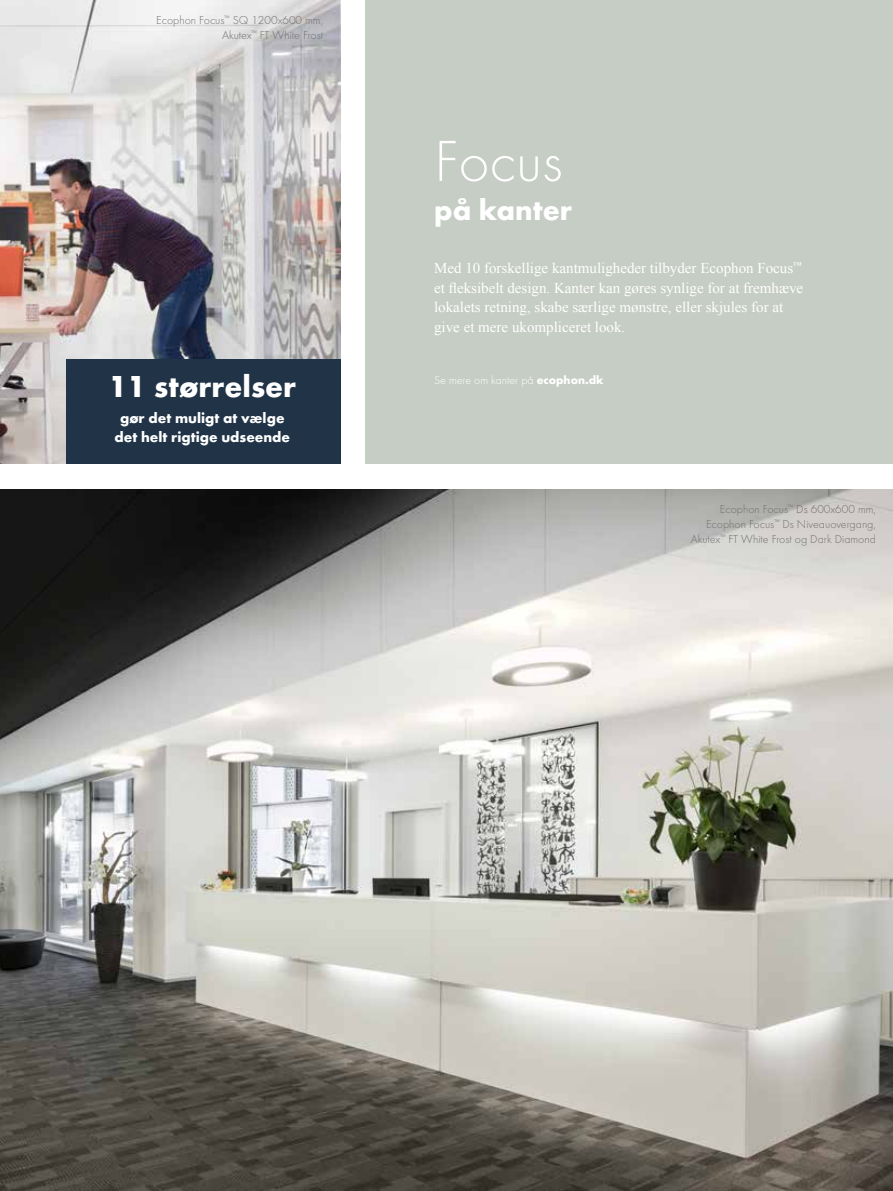
<style>
.page{position:relative;width:893px;height:1191px;background:#fff}
.page>*{position:absolute;margin:0;border:0;box-sizing:border-box;transform-origin:0 0}
.t1{font:300 60px "Futura";color:#fff}
.t2{font:700 31.5px "Futura";color:#fff}
.t3{font:700 30px "Futura";color:#fff}
.t4{font:15px/19.5px "Times New Roman";color:#fff}
.t5{font:700 15px/19.5px "Futura";color:#fff;text-align:center}
.t6{font:300 12px/15px "Futura";color:#706f6f;text-align:right}
.t7{font:300 12px "Futura";color:#fff}
.s1{font-weight:700}
</style>
<div class="page">
<div style="left:366px;top:0;width:527px;height:463px;background:#c6cdc4"></div>
<img style="left:0;top:489px;width:893px;height:702px">
<img style="left:0;top:0;width:340px;height:463px">
<div style="left:66px;top:359px;width:274px;height:104px;background:#203347"></div>
<p class="t6" style="left:156px;top:12px;width:168px">Ecophon Focus<sup>™</sup> SQ 1200x600 mm,<br>Akutex<sup>™</sup> FT White Frost</p>
<h2 class="t2" style="left:108px;top:367px;width:189px">11 størrelser</h2>
<p class="t5" style="left:115px;top:408px;width:177px">gør det muligt at vælge det helt rigtige udseende</p>
<h1 class="t1" style="left:434px;top:127px;width:130px">Focus</h1>
<h3 class="t3" style="left:434px;top:191px;width:140px">på kanter</h3>
<p class="t4" style="left:434px;top:258px;width:371px">Med 10 forskellige kantmuligheder tilbyder Ecophon Focus<sup>™ </sup>et fleksibelt design. Kanter kan gøres synlige for at fremhæve lokalets retning, skabe særlige mønstre, eller skjules for at give et mere ukompliceret look.</p>
<p class="t7" style="left:434px;top:373px;width:171px">Se mere om kanter på <span class="s1">ecophon.dk</span></p>
<p class="t6" style="left:691px;top:501px;width:187px">Ecophon Focus<sup>™</sup> Ds 600x600 mm,<br>Ecophon Focus<sup>™</sup> Ds Niveauovergang,<br>Akutex<sup>™</sup> FT White Frost og Dark Diamond</p>
</div>
